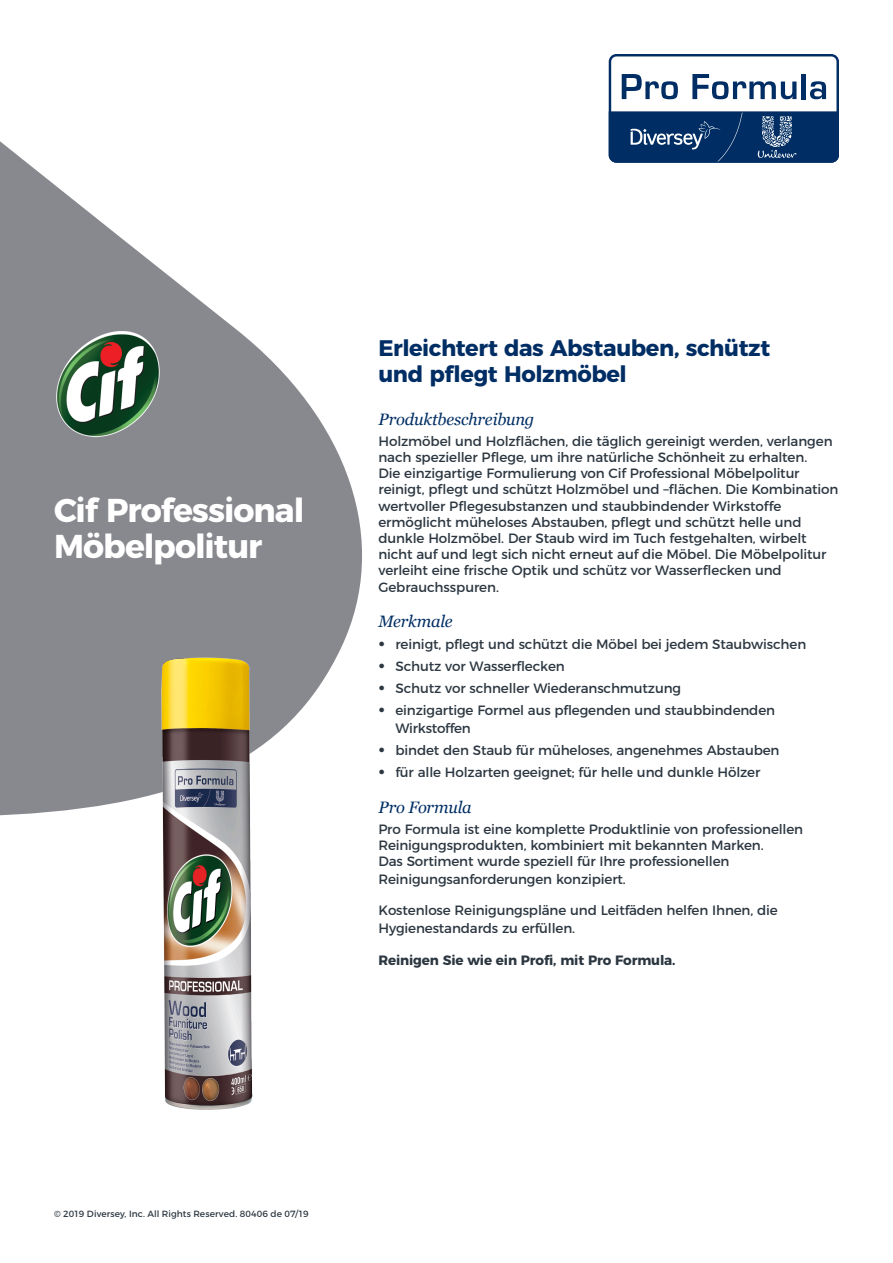
<style>
.page{position:relative;width:893px;height:1263px;background:#fff}
.page>*{position:absolute;margin:0;border:0;box-sizing:border-box;transform-origin:0 0}
.Main_Product_Head_Wh{font:700 33px/36px "Montserrat";letter-spacing:-.03em;color:#fff}
.Product_Subhead{font:700 22.5px/25.5px "Montserrat";letter-spacing:-.02em;color:#002e64}
.Subheads_Blue{font:italic 16.5px "Georgia";letter-spacing:-.015em;color:#002e64}
.Text_Regular_No_Bull{font:italic 16.5px "Georgia";letter-spacing:-.015em;color:#002e64}
.Text_Regular_No_Bull-2{font:13.5px/16.2px "Montserrat";letter-spacing:-.01em;color:#2c3741}
.Text_Regular_No_Bull-3{font:700 13.5px "Montserrat";letter-spacing:-.01em;color:#2c3741}
.t1{font:9px "Montserrat";letter-spacing:.005em;color:#2c3741}
.s1{font-family:"Aaux Pro OT";font-size:15px}
</style>
<div class="page">
<svg style="left:0;top:141px;width:362px;height:675px;fill:#88898e"></svg>
<svg style="left:609px;top:54px;width:230px;height:109px"></svg>
<img style="left:47px;top:323px;width:119px;height:123px">
<img style="left:139px;top:639px;width:129px;height:471px">
<p class="Main_Product_Head_Wh" style="left:54px;top:489px;width:252px">Cif Professional<br>Möbelpolitur</p>
<p class="Product_Subhead" style="left:378px;top:334px;width:393px">Erleichtert das Abstauben, schützt und pflegt Holzmöbel</p>
<p class="Subheads_Blue" style="left:378px;top:409px;width:157px">Produktbeschreibung</p>
<p class="Text_Regular_No_Bull-2" style="left:378px;top:432px;width:461px">Holzmöbel und Holzflächen, die täglich gereinigt werden, verlangen nach spezieller Pflege, um ihre natürliche Schönheit zu erhalten.<br>Die einzigartige Formulierung von Cif Professional Möbelpolitur reinigt, pflegt und schützt Holzmöbel und –flächen. Die Kombination wertvoller Pflegesubstanzen und staubbindender Wirkstoffe ermöglicht müheloses Abstauben, pflegt und schützt helle und dunkle Holzmöbel. Der Staub wird im Tuch festgehalten, wirbelt nicht auf und legt sich nicht erneut auf die Möbel. Die Möbelpolitur verleiht eine frische Optik und schütz vor Wasserflecken und Gebrauchsspuren.</p>
<p class="Subheads_Blue" style="left:378px;top:610px;width:76px">Merkmale</p>
<p class="Text_Regular_No_Bull-2" style="left:378px;top:635px;width:429px"><span class="s1">•</span> reinigt, pflegt und schützt die Möbel bei jedem Staubwischen</p>
<p class="Text_Regular_No_Bull-2" style="left:378px;top:657px;width:188px"><span class="s1">•</span> Schutz vor Wasserflecken</p>
<p class="Text_Regular_No_Bull-2" style="left:378px;top:679px;width:304px"><span class="s1">•</span> Schutz vor schneller Wiederanschmutzung</p>
<p class="Text_Regular_No_Bull-2" style="left:395px;top:700px;width:381px;line-height:17.7px;text-indent:-17px"><span class="s1">•</span> einzigartige Formel aus pflegenden und staubbindenden<br>Wirkstoffen</p>
<p class="Text_Regular_No_Bull-2" style="left:378px;top:741px;width:402px"><span class="s1">•</span> bindet den Staub für müheloses, angenehmes Abstauben</p>
<p class="Text_Regular_No_Bull-2" style="left:378px;top:763px;width:383px"><span class="s1">•</span> für alle Holzarten geeignet; für helle und dunkle Hölzer</p>
<p class="Text_Regular_No_Bull" style="left:378px;top:797px;width:95px">Pro Formula</p>
<p class="Text_Regular_No_Bull-2" style="left:378px;top:819px;width:426px">Pro Formula ist eine komplette Produktlinie von professionellen<br>Reinigungsprodukten, kombiniert mit bekannten Marken.<br>Das Sortiment wurde speziell für Ihre professionellen</p>
<p class="Text_Regular_No_Bull-2" style="left:378px;top:870px;width:249px">Reinigungsanforderungen konzipiert.</p>
<p class="Text_Regular_No_Bull-2" style="left:378px;top:899px;width:401px;line-height:18.5px">Kostenlose Reinigungspläne und Leitfäden helfen Ihnen, die<br>Hygienestandards zu erfüllen.</p>
<p class="Text_Regular_No_Bull-3" style="left:378px;top:949px;width:299px">Reinigen Sie wie ein Profi, mit Pro Formula.</p>
<p class="t1" style="left:54px;top:1207px;width:256px">© 2019 Diversey, Inc. All Rights Reserved. 80406 de 07/19</p>
</div>
